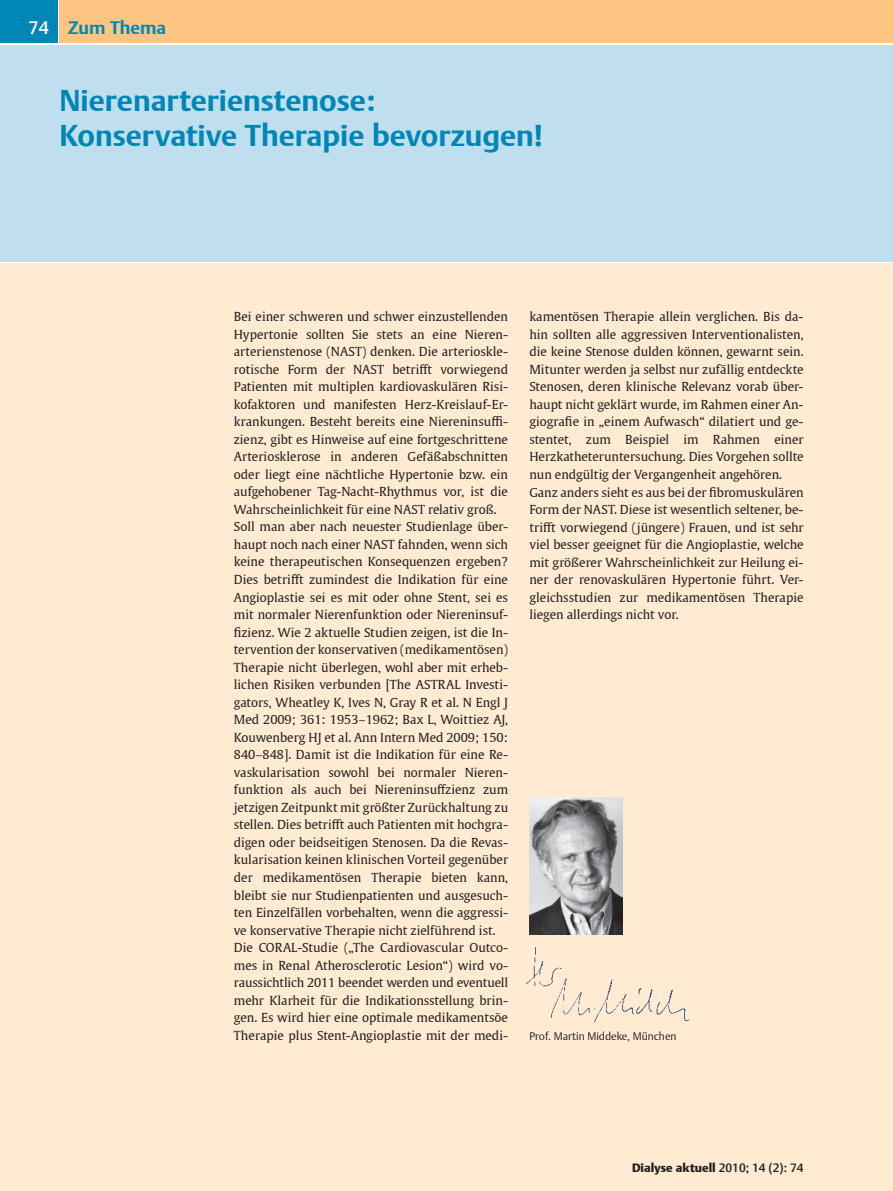
<style>
.page{position:relative;width:893px;height:1191px;background:#fff}
.page>*{position:absolute;margin:0;border:0;box-sizing:border-box;transform-origin:0 0}
.t1{font:700 30px/35.1px "Thieme Argo 2008";color:#0087b6}
.t2{font:700 18px "Thieme Argo 2008";color:#0087b6}
.t3{font:500 18px "Thieme Argo 2008";color:#fff}
.t4{font:12.3px/17.5px "Thieme Gulliver 2008";color:#231f20}
.t5{font:900 12px "Thieme Argo 2008";color:#231f20}
.t6{font:300 10.8px "Thieme Argo 2008";color:#231f20}
.s1{font-weight:500}
</style>
<div class="page">
<div style="left:0;top:0;width:57px;height:43px;background:#0087b6"></div>
<div style="left:0;top:264px;width:893px;height:927px;background:#feebd1"></div>
<div style="left:60px;top:0;width:833px;height:43px;background:#fdc582"></div>
<div style="left:0;top:45px;width:893px;height:216px;background:#c0dfee"></div>
<hr style="left:892px;top:264px;width:1px;height:74px;background:#c0dfee">
<img style="left:526px;top:947px;width:164px;height:76px">
<img style="left:529px;top:797px;width:94px;height:137px">
<h2 class="t3" style="left:29px;top:16px;width:22px">74</h2>
<h2 class="t2" style="left:68px;top:16px;width:99px">Zum Thema</h2>
<h1 class="t1" style="left:60px;top:82px;width:485px">Nierenarterienstenose:<br>Konservative Therapie bevorzugen!</h1>
<p class="t4" style="left:234px;top:307px;width:276px">Bei einer schweren und schwer einzustellenden Hypertonie sollten Sie stets an eine Nieren&shy;arterienstenose (NAST) denken. Die arterioskle&shy;rotische Form der NAST betrifft vorwiegend Patienten mit multiplen kardiovaskulären Risi&shy;kofaktoren und manifesten Herz-Kreislauf-Er&shy;krankungen. Besteht bereits eine Niereninsuffi&shy;zienz, gibt es Hinweise auf eine fortgeschrittene Arteriosklerose in anderen Gefäßabschnitten oder liegt eine nächtliche Hypertonie bzw. ein aufgehobener Tag-Nacht-Rhythmus vor, ist die Wahrscheinlichkeit für eine NAST relativ groß.<br>Soll man aber nach neuester Studienlage über&shy;haupt noch nach einer NAST fahnden, wenn sich keine therapeutischen Konsequenzen ergeben?<br>Dies betrifft zumindest die Indikation für eine Angioplastie sei es mit oder ohne Stent, sei es mit normaler Nierenfunktion oder Niereninsuf&shy;fizienz. Wie 2 aktuelle Studien zeigen, ist die In&shy;tervention der konservativen (medikamentösen)<br>Therapie nicht überlegen, wohl aber mit erheb&shy;lichen Risiken verbunden [The ASTRAL Investi&shy;gators, Wheatley K, Ives N, Gray R et al. N Engl J Med 2009; 361: 1953–1962; Bax L, Woittiez AJ, Kouwenberg HJ et al. Ann Intern Med 2009; 150:<br>840–848]. Damit ist die Indikation für eine Re&shy;vaskularisation sowohl bei normaler Nieren&shy;funktion als auch bei Niereninsuffzienz zum jetzigen Zeitpunkt mit größter Zurückhaltung zu stellen. Dies betrifft auch Patienten mit hochgra&shy;digen oder beidseitigen Stenosen. Da die Revas&shy;kularisation keinen klinischen Vorteil gegenüber der medikamentösen Therapie bieten kann, bleibt sie nur Studienpatienten und ausgesuch&shy;ten Einzelfällen vorbehalten, wenn die aggressi&shy;ve konservative Therapie nicht zielführend ist.<br>Die CORAL-Studie („The Cardiovascular Outco&shy;mes in Renal Atherosclerotic Lesion“) wird vo&shy;raussichtlich 2011 beendet werden und eventuell mehr Klarheit für die Indikationsstellung brin&shy;gen. Es wird hier eine optimale medikamentsöe Therapie plus Stent-Angioplastie mit der medi-</p>
<p class="t4" style="left:529px;top:307px;width:276px">kamentösen Therapie allein verglichen. Bis da&shy;hin sollten alle aggressiven Interventionalisten, die keine Stenose dulden können, gewarnt sein.<br>Mitunter werden ja selbst nur zufällig entdeckte Stenosen, deren klinische Relevanz vorab über&shy;haupt nicht geklärt wurde, im Rahmen einer An&shy;giografie in „einem Aufwasch“ dilatiert und ge&shy;stentet, zum Beispiel im Rahmen einer Herzkatheteruntersuchung. Dies Vorgehen sollte nun endgültig der Vergangenheit angehören.<br>Ganz anders sieht es aus bei der fibromuskulären Form der NAST. Diese ist wesentlich seltener, be&shy;trifft vorwiegend (jüngere) Frauen, und ist sehr viel besser geeignet für die Angioplastie, welche mit größerer Wahrscheinlichkeit zur Heilung ei&shy;ner der renovaskulären Hypertonie führt. Ver&shy;gleichsstudien zur medikamentösen Therapie liegen allerdings nicht vor.</p>
<p class="t6" style="left:529px;top:1028px;width:149px">Prof. Martin Middeke, München</p>
<p class="t5" style="left:632px;top:1159px;width:173px">Dialyse aktuell <span class="s1">2010; 14 (2): 74</span></p>
</div>
